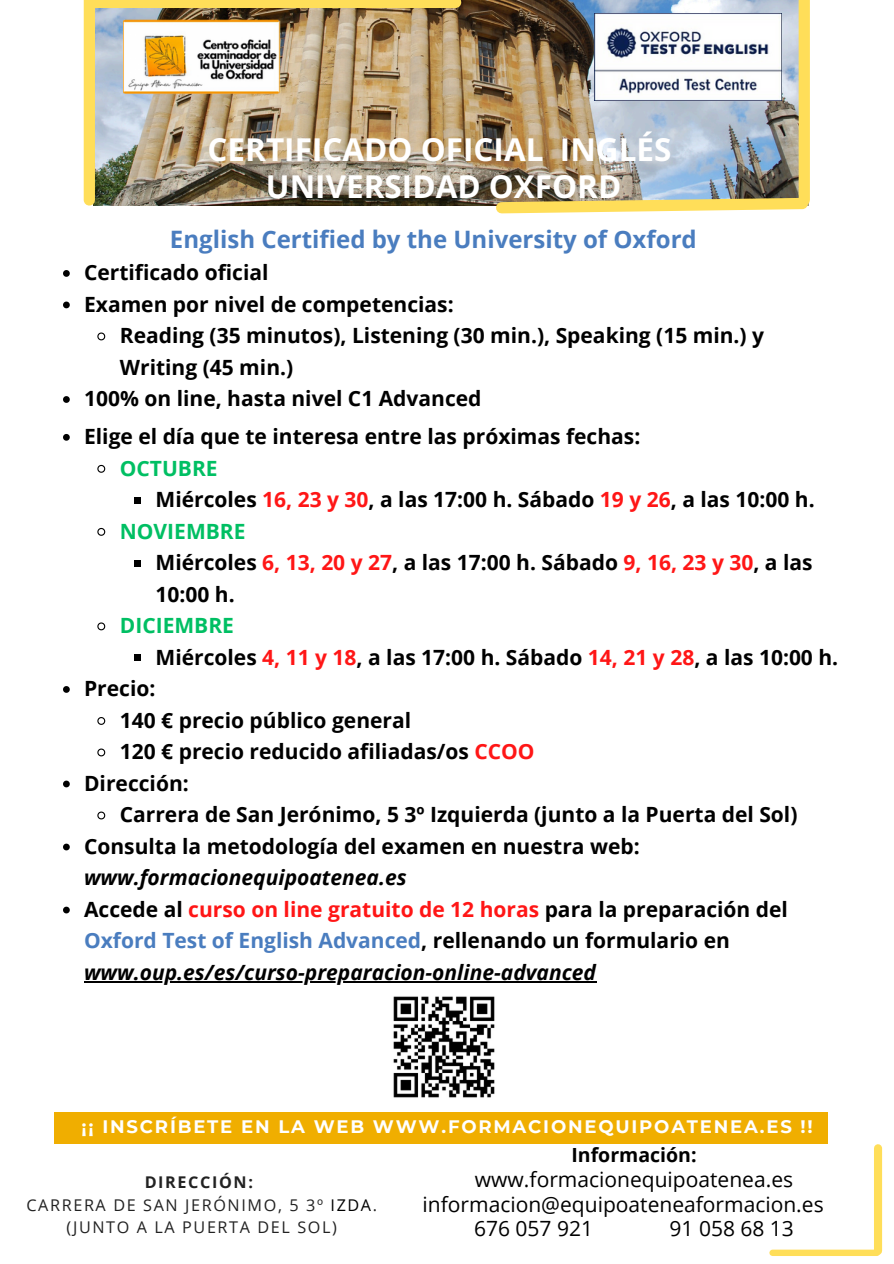
<style>
.page{position:relative;width:894px;height:1264px;background:#fff}
.page>*{position:absolute;margin:0;border:0;box-sizing:border-box;transform-origin:0 0}
.t1{font:700 31.5px/37.2px "Open Sans";color:#fff;text-align:center}
.t2{font:700 24px "Open Sans";color:#4a7dbf}
.t3{font:700 21px/31.5px "Open Sans";color:#000}
.t4{font:21px/24.8px "Open Sans";color:#000}
.t5{font:italic 700 21px "Open Sans";color:#000}
.t6{font:700 21px "Open Sans";color:#00bf63}
.t7{font:700 19.5px "Open Sans";color:#000}
.t8{font:700 18px "Montserrat";letter-spacing:.1em;color:#fff}
.t9{font:16.2px/22.5px "Open Sans";letter-spacing:.1em;color:#222;text-align:center}
.t10{font:700 16.2px "Open Sans";letter-spacing:.1em;color:#222}
.s1{color:#ff1616}
.s2{font-style:italic}
.s3{color:#4a7dbf}
.s4{color:#000}
</style>
<div class="page">
<img style="left:93px;top:0;width:705px;height:205px">
<div style="left:95px;top:0;width:360px;height:8px;background:#ffde59"></div>
<img style="left:490px;top:192px;width:320px;height:22px">
<div style="left:798px;top:0;width:11px;height:200px;background:#ffde59"></div>
<div style="left:772px;top:1249px;width:104px;height:6px;background:#ffde59"></div>
<div style="left:873px;top:1148px;width:8px;height:102px;background:#ffde59"></div>
<div style="left:54px;top:1112px;width:774px;height:31px;background:#f0ae00"></div>
<img style="left:594px;top:14px;width:187px;height:86px">
<img style="left:393px;top:996px;width:102px;height:102px">
<svg style="left:63px;top:270px;width:7px;height:7px"></svg>
<svg style="left:63px;top:301px;width:7px;height:7px"></svg>
<svg style="left:97px;top:332px;width:9px;height:9px"></svg>
<svg style="left:63px;top:396px;width:7px;height:7px"></svg>
<img style="left:124px;top:19px;width:156px;height:75px">
<svg style="left:63px;top:434px;width:7px;height:6px"></svg>
<svg style="left:97px;top:464px;width:9px;height:9px"></svg>
<div style="left:134px;top:497px;width:7px;height:6px;background:#000"></div>
<svg style="left:97px;top:527px;width:9px;height:9px"></svg>
<div style="left:134px;top:560px;width:7px;height:6px;background:#000"></div>
<svg style="left:97px;top:622px;width:9px;height:9px"></svg>
<div style="left:134px;top:654px;width:7px;height:7px;background:#000"></div>
<svg style="left:63px;top:686px;width:7px;height:6px"></svg>
<svg style="left:97px;top:717px;width:9px;height:8px"></svg>
<svg style="left:97px;top:748px;width:9px;height:9px"></svg>
<svg style="left:63px;top:780px;width:7px;height:7px"></svg>
<svg style="left:97px;top:811px;width:9px;height:9px"></svg>
<svg style="left:63px;top:843px;width:7px;height:7px"></svg>
<svg style="left:63px;top:906px;width:7px;height:7px"></svg>
<hr style="left:84px;top:980px;width:512px;height:2px;background:#000">
<div style="left:84px;top:0;width:11px;height:200px;background:#ffde59"></div>
<p class="t1" style="left:207px;top:130px;width:465px">CERTIFICADO OFICIAL INGLÉS<br>UNIVERSIDAD OXFORD</p>
<h1 class="t2" style="left:170px;top:222px;width:528px">English Certified by the University of Oxford</h1>
<h2 class="t3" style="left:84px;top:256px;width:186px">Certificado oficial</h2>
<p class="t3" style="left:84px;top:288px;width:371px">Examen por nivel de competencias:</p>
<p class="t3" style="left:120px;top:319px;width:645px">Reading (35 minutos), Listening (30 min.), Speaking (15 min.) y<br>Writing (45 min.)</p>
<p class="t3" style="left:84px;top:382px;width:399px">100% on line, hasta nivel C1 Advanced</p>
<p class="t3" style="left:84px;top:420px;width:557px">Elige el día que te interesa entre las próximas fechas:</p>
<p class="t6" style="left:120px;top:453px;width:99px">OCTUBRE</p>
<p class="t3" style="left:155px;top:483px;width:660px">Miércoles <span class="s1">16, 23 y 30</span>, a las 17:00 h. Sábado <span class="s1">19 y 26</span>, a las 10:00 h.</p>
<p class="t6" style="left:120px;top:516px;width:127px">NOVIEMBRE</p>
<p class="t3" style="left:155px;top:546px;width:658px">Miércoles <span class="s1">6, 13, 20 y 27</span>, a las 17:00 h. Sábado <span class="s1">9, 16, 23 y 30</span>, a las<br>10:00 h.</p>
<p class="t6" style="left:120px;top:610px;width:116px">DICIEMBRE</p>
<p class="t3" style="left:155px;top:640px;width:684px">Miércoles <span class="s1">4, 11 y 18</span>, a las 17:00 h. Sábado <span class="s1">14, 21 y 28</span>, a las 10:00 h.</p>
<p class="t3" style="left:84px;top:672px;width:73px">Precio:</p>
<p class="t3" style="left:120px;top:703px;width:293px">140 € precio público general</p>
<p class="t3" style="left:120px;top:735px;width:416px">120 € precio reducido afiliadas/os <span class="s1">CCOO</span></p>
<p class="t3" style="left:84px;top:766px;width:106px">Dirección:</p>
<h4 class="t3" style="left:120px;top:798px;width:679px">Carrera de San Jerónimo, 5 3º Izquierda (junto a la Puerta del Sol)</h4>
<p class="t3" style="left:84px;top:829px;width:557px">Consulta la metodología del examen en nuestra web: <span class="s2">www.formacionequipoatenea.es</span></p>
<p class="t3" style="left:84px;top:892px;width:705px">Accede al <span class="s1">curso on line gratuito de 12 horas</span> para la preparación del<br><span class="s3">Oxford Test of English Advanced</span>, rellenando un formulario en</p>
<p class="t5" style="left:84px;top:957px;width:513px">www.oup.es/es/curso-preparacion-online-advanced</p>
<p class="t8" style="left:81px;top:1115px;width:732px">¡¡ INSCRÍBETE EN LA WEB WWW.FORMACIONEQUIPOATENEA.ES !!</p>
<h3 class="t10" style="left:145px;top:1170px;width:110px">DIRECCIÓN:</h3>
<p class="t9" style="left:26px;top:1193px;width:352px">CARRERA DE SAN JERÓNIMO, 5 3º <span class="s4">IZDA</span>. (JUNTO A LA PUERTA DEL SOL)</p>
<p class="t7" style="left:571px;top:1141px;width:127px">Información:</p>
<p class="t4" style="left:422px;top:1166px;width:402px;text-indent:52px">www.formacionequipoatenea.es informacion@equipoateneaformacion.es</p>
<p class="t4" style="left:474px;top:1215px;width:120px">676 057 921</p>
<p class="t4" style="left:669px;top:1215px;width:126px">91 058 68 13</p>
</div>
